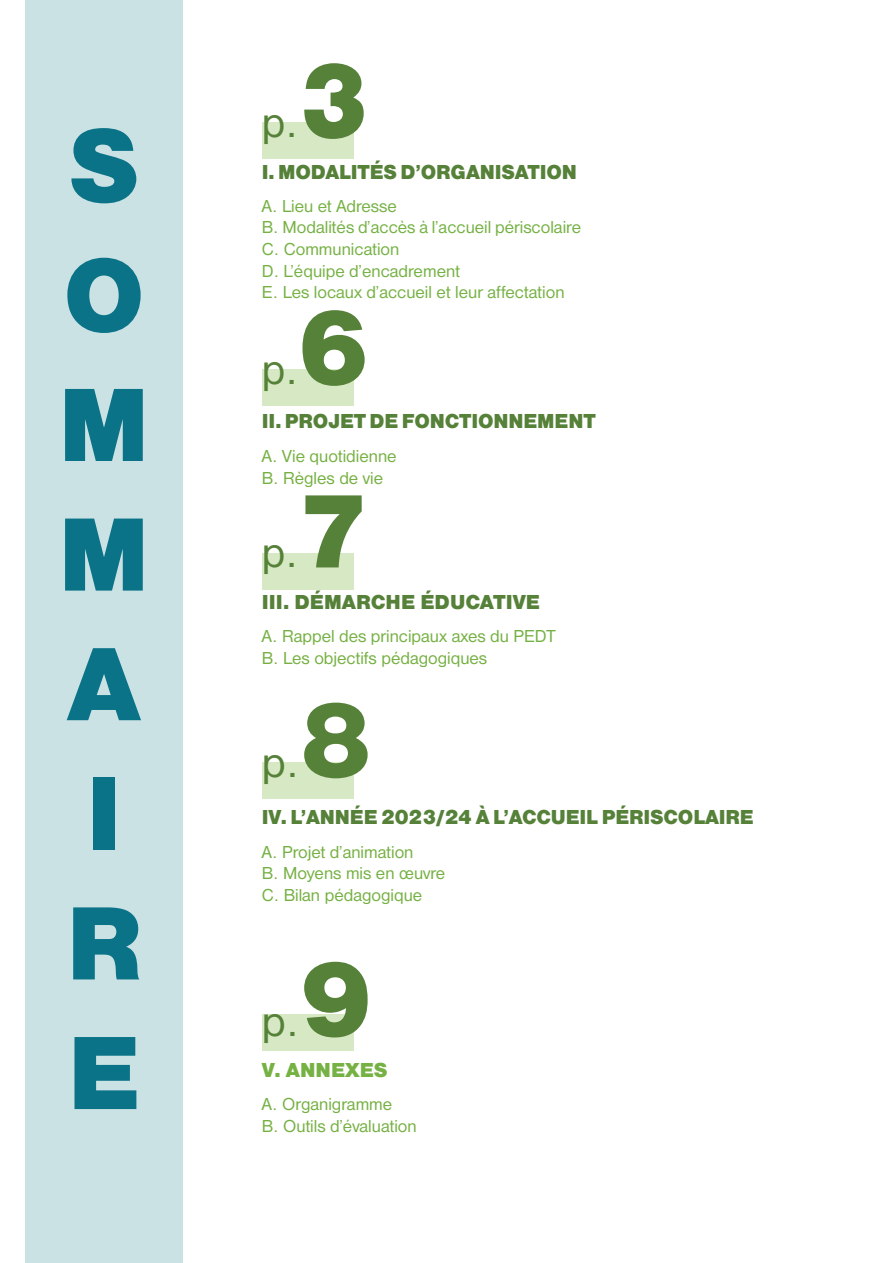
<style>
.page{position:relative;width:893px;height:1263px;background:#fff}
.page>*{position:absolute;margin:0;border:0;box-sizing:border-box;transform-origin:0 0}
.t1{font:108px "Nimbus Sans DOT Blac";color:#0a7388}
.t2{font:108px "Nimbus Sans DOT Blac";color:#568139}
.t3{font:45px "Nimbus Sans DOT";color:#568139}
.t4{font:21px "Nimbus Sans DOT Blac";letter-spacing:-.005em;color:#568139}
.t5{font:21px "Nimbus Sans DOT Blac";color:#75b143}
.t6{font:18px "Nimbus Sans DOT";color:#75b042}
.t7{font:18px "Nimbus Sans DOT";color:#75b143}
</style>
<div class="page">
<div style="left:25px;top:0;width:158px;height:1263px;background:#cbe2e4"></div>
<div style="left:262px;top:122px;width:92px;height:37px;background:#d7e9c4"></div>
<div style="left:262px;top:369px;width:92px;height:37px;background:#d7e9c4"></div>
<div style="left:262px;top:553px;width:92px;height:37px;background:#d7e9c4"></div>
<div style="left:262px;top:762px;width:92px;height:37px;background:#d7e9c4"></div>
<div style="left:262px;top:1014px;width:92px;height:37px;background:#d7e9c4"></div>
<p class="t1" style="left:69px;top:103px;width:72px">S</p>
<p class="t1" style="left:63px;top:232px;width:83px">O</p>
<p class="t1" style="left:58px;top:362px;width:93px">M</p>
<p class="t1" style="left:58px;top:491px;width:93px">M</p>
<p class="t1" style="left:67px;top:621px;width:75px">A</p>
<p class="t1" style="left:86px;top:751px;width:38px">I</p>
<p class="t1" style="left:66px;top:880px;width:77px">R</p>
<p class="t1" style="left:67px;top:1010px;width:74px">E</p>
<p class="t2" style="left:298px;top:38px;width:73px">3</p>
<p class="t4" style="left:262px;top:160px;width:317px">I. MODALITÉS D’ORGANISATION</p>
<p class="t7" style="left:262px;top:196px;width:136px">A. Lieu et Adresse</p>
<p class="t7" style="left:262px;top:217px;width:321px">B. Modalités d’accès à l’accueil périscolaire</p>
<p class="t7" style="left:262px;top:239px;width:139px">C. Communication</p>
<p class="t7" style="left:262px;top:261px;width:200px">D. L’équipe d’encadrement</p>
<p class="t7" style="left:262px;top:282px;width:304px">E. Les locaux d’accueil et leur affectation</p>
<p class="t3" style="left:262px;top:97px;width:38px">p.</p>
<p class="t2" style="left:298px;top:285px;width:73px">6</p>
<p class="t4" style="left:262px;top:408px;width:335px">II. PROJET DE FONCTIONNEMENT</p>
<p class="t6" style="left:262px;top:446px;width:136px">A. Vie quotidienne</p>
<p class="t6" style="left:262px;top:467px;width:123px">B. Règles de vie</p>
<p class="t3" style="left:262px;top:344px;width:38px">p.</p>
<p class="t2" style="left:298px;top:468px;width:73px">7</p>
<p class="t4" style="left:262px;top:590px;width:280px">III. DÉMARCHE ÉDUCATIVE</p>
<p class="t6" style="left:262px;top:626px;width:295px">A. Rappel des principaux axes du PEDT</p>
<p class="t6" style="left:262px;top:648px;width:227px">B. Les objectifs pédagogiques</p>
<p class="t3" style="left:262px;top:527px;width:38px">p.</p>
<p class="t2" style="left:299px;top:677px;width:74px">8</p>
<p class="t4" style="left:262px;top:805px;width:493px">IV. L’ANNÉE 2023/24 À L’ACCUEIL PÉRISCOLAIRE</p>
<p class="t6" style="left:262px;top:841px;width:153px">A. Projet d’animation</p>
<p class="t6" style="left:262px;top:863px;width:185px">B. Moyens mis en œuvre</p>
<p class="t6" style="left:262px;top:885px;width:162px">C. Bilan pédagogique</p>
<p class="t3" style="left:262px;top:736px;width:39px">p.</p>
<p class="t2" style="left:299px;top:936px;width:74px">9</p>
<p class="t5" style="left:262px;top:1058px;width:127px">V. ANNEXES</p>
<p class="t6" style="left:262px;top:1094px;width:132px">A. Organigramme</p>
<p class="t6" style="left:262px;top:1116px;width:156px">B. Outils d’évaluation</p>
<p class="t3" style="left:262px;top:995px;width:39px">p.</p>
</div>
